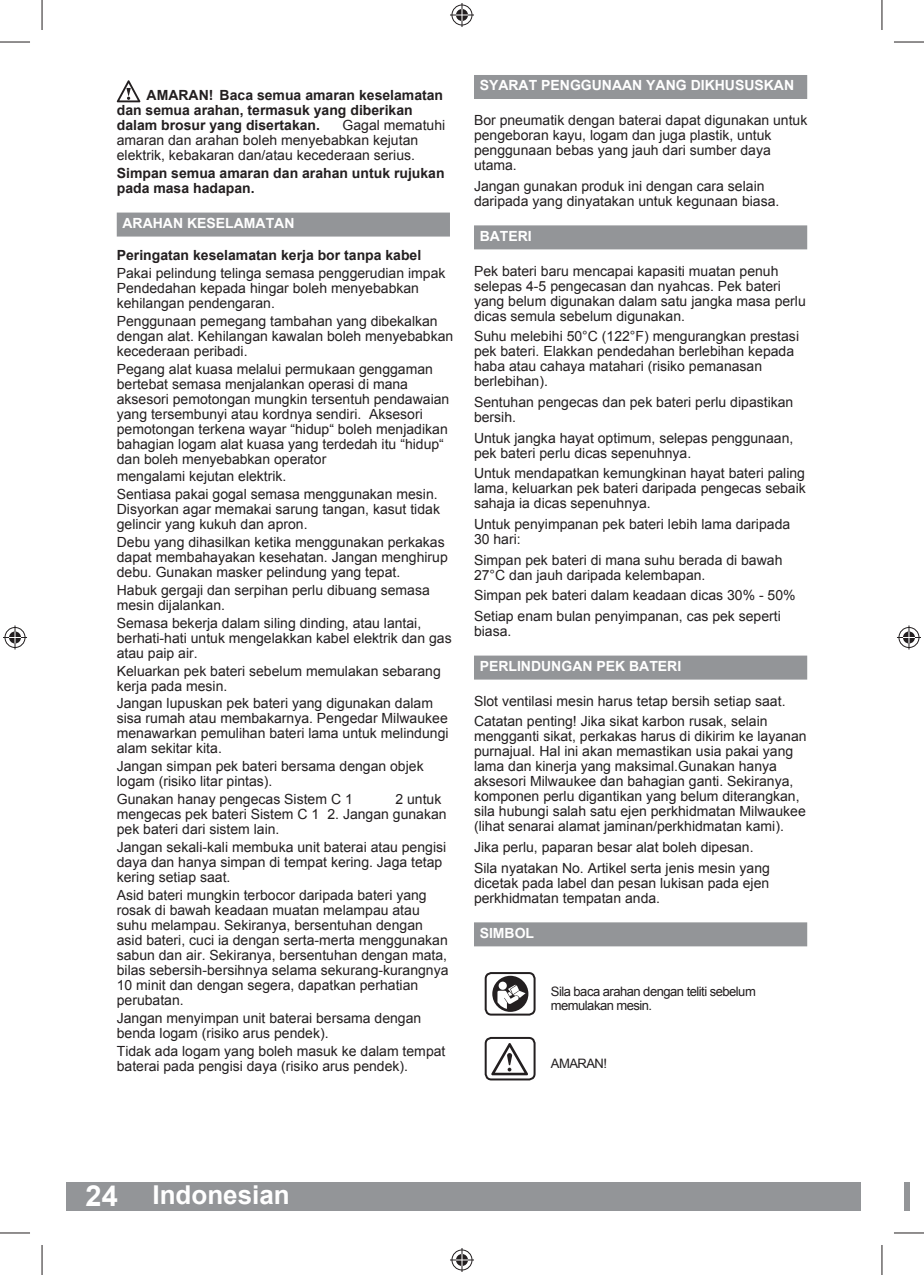
<style>
.page{position:relative;width:924px;height:1275px;background:#fff}
.page>*{position:absolute;margin:0;border:0;box-sizing:border-box;transform-origin:0 0}
.t1{font:700 26px "Arial";color:#fff}
.t2{font:14px/15px "Arial";color:#231f20}
.t3{font:700 14px/15px "Arial";color:#231f20}
.t4{font:700 14px "Arial";color:#fff}
.t5{font:13px/14px "Arial";letter-spacing:-.04em;color:#231f20}
.s1{font-size:29px}
</style>
<div class="page">
<div style="left:66px;top:1182px;width:794px;height:28px;background:#939598"></div>
<div style="left:904px;top:1182px;width:5px;height:28px;background:#939598"></div>
<div style="left:117px;top:212px;width:333px;height:24px;background:#939598"></div>
<svg style="left:117px;top:80px;width:23px;height:22px"></svg>
<div style="left:474px;top:75px;width:332px;height:24px;background:#939598"></div>
<div style="left:474px;top:225px;width:332px;height:24px;background:#939598"></div>
<div style="left:474px;top:655px;width:332px;height:24px;background:#939598"></div>
<div style="left:474px;top:922px;width:332px;height:24px;background:#939598"></div>
<svg style="left:492px;top:975px;width:36px;height:37px"></svg>
<svg style="left:498px;top:981px;width:8px;height:8px"></svg>
<svg style="left:497px;top:984px;width:28px;height:25px"></svg>
<div style="left:484px;top:972px;width:51px;height:43px;border:2px solid #231f20;border-radius:6px"></div>
<svg style="left:491px;top:1043px;width:37px;height:32px"></svg>
<div style="left:484px;top:1037px;width:51px;height:43px;border:2px solid #231f20;border-radius:6px"></div>
<hr style="left:0;top:42px;width:30px;height:1px;background:#231f20">
<hr style="left:893px;top:42px;width:30px;height:1px;background:#231f20">
<hr style="left:0;top:1232px;width:30px;height:1px;background:#231f20">
<hr style="left:893px;top:1232px;width:30px;height:1px;background:#231f20">
<hr style="left:42px;top:0;width:1px;height:30px;background:#231f20">
<hr style="left:42px;top:1245px;width:1px;height:30px;background:#231f20">
<hr style="left:881px;top:0;width:1px;height:30px;background:#231f20">
<hr style="left:881px;top:1245px;width:1px;height:30px;background:#231f20">
<svg style="left:450px;top:3px;width:24px;height:24px"></svg>
<svg style="left:450px;top:1248px;width:24px;height:24px"></svg>
<svg style="left:3px;top:625px;width:24px;height:24px"></svg>
<svg style="left:897px;top:625px;width:23px;height:24px"></svg>
<p class="t3" style="left:117px;top:88px;width:328px;text-indent:30px">AMARAN! Baca semua amaran keselamatan dan semua arahan, termasuk yang diberikan dalam brosur yang disertakan.</p>
<p class="t2" style="left:117px;top:118px;width:330px;text-indent:226px">Gagal mematuhi amaran dan arahan boleh menyebabkan kejutan elektrik, kebakaran dan/atau kecederaan serius.</p>
<p class="t3" style="left:117px;top:166px;width:329px">Simpan semua amaran dan arahan untuk rujukan pada masa hadapan.</p>
<p class="t4" style="left:122px;top:214px;width:173px">ARAHAN KESELAMATAN</p>
<p class="t3" style="left:117px;top:248px;width:306px">Peringatan keselamatan kerja bor tanpa kabel</p>
<p class="t2" style="left:117px;top:266px;width:330px">Pakai pelindung telinga semasa penggerudian impak<br>Pendedahan kepada hingar boleh menyebabkan kehilangan pendengaran.</p>
<p class="t2" style="left:117px;top:313px;width:338px">Penggunaan pemegang tambahan yang dibekalkan dengan alat. Kehilangan kawalan boleh menyebabkan kecederaan peribadi.</p>
<p class="t2" style="left:117px;top:361px;width:334px">Pegang alat kuasa melalui permukaan genggaman bertebat semasa menjalankan operasi di mana aksesori pemotongan mungkin tersentuh pendawaian yang tersembunyi atau kordnya sendiri. Aksesori pemotongan terkena wayar “hidup“ boleh menjadikan bahagian logam alat kuasa yang terdedah itu “hidup“ dan boleh menyebabkan operator</p>
<p class="t2" style="left:117px;top:468px;width:322px;line-height:17.8px">mengalami kejutan elektrik.<br>Sentiasa pakai gogal semasa menggunakan mesin.</p>
<p class="t2" style="left:117px;top:502px;width:324px">Disyorkan agar memakai sarung tangan, kasut tidak gelincir yang kukuh dan apron.</p>
<p class="t2" style="left:117px;top:535px;width:332px">Debu yang dihasilkan ketika menggunakan perkakas dapat membahayakan kesehatan. Jangan menghirup debu. Gunakan masker pelindung yang tepat.</p>
<p class="t2" style="left:117px;top:582px;width:314px">Habuk gergaji dan serpihan perlu dibuang semasa mesin dijalankan.</p>
<p class="t2" style="left:117px;top:615px;width:336px">Semasa bekerja dalam siling dinding, atau lantai, berhati-hati untuk mengelakkan kabel elektrik dan gas atau paip air.</p>
<p class="t2" style="left:117px;top:663px;width:325px">Keluarkan pek bateri sebelum memulakan sebarang kerja pada mesin.</p>
<p class="t2" style="left:117px;top:696px;width:333px">Jangan lupuskan pek bateri yang digunakan dalam sisa rumah atau membakarnya. Pengedar Milwaukee menawarkan pemulihan bateri lama untuk melindungi alam sekitar kita.</p>
<p class="t2" style="left:117px;top:759px;width:308px">Jangan simpan pek bateri bersama dengan objek logam (risiko litar pintas).</p>
<p class="t2" style="left:117px;top:792px;width:237px">Gunakan hanay pengecas Sistem C 1</p>
<p class="t2" style="left:117px;top:792px;width:331px;text-indent:278px">2 untuk mengecas pek bateri Sistem C 1 2. Jangan gunakan pek bateri dari sistem lain.</p>
<p class="t2" style="left:117px;top:839px;width:331px">Jangan sekali-kali membuka unit baterai atau pengisi daya dan hanya simpan di tempat kering. Jaga tetap kering setiap saat.</p>
<p class="t2" style="left:117px;top:887px;width:333px">Asid bateri mungkin terbocor daripada bateri yang rosak di bawah keadaan muatan melampau atau suhu melampau. Sekiranya, bersentuhan dengan asid bateri, cuci ia dengan serta-merta menggunakan sabun dan air. Sekiranya, bersentuhan dengan mata, bilas sebersih-bersihnya selama sekurang-kurangnya 10 minit dan dengan segera, dapatkan perhatian perubatan.</p>
<p class="t2" style="left:117px;top:1010px;width:306px">Jangan menyimpan unit baterai bersama dengan benda logam (risiko arus pendek).</p>
<p class="t2" style="left:117px;top:1043px;width:330px">Tidak ada logam yang boleh masuk ke dalam tempat baterai pada pengisi daya (risiko arus pendek).</p>
<p class="t4" style="left:479px;top:76px;width:316px">SYARAT PENGGUNAAN YANG DIKHUSUSKAN</p>
<p class="t2" style="left:474px;top:113px;width:335px">Bor pneumatik dengan baterai dapat digunakan untuk pengeboran kayu, logam dan juga plastik, untuk penggunaan bebas yang jauh dari sumber daya utama.</p>
<p class="t2" style="left:474px;top:179px;width:307px">Jangan gunakan produk ini dengan cara selain daripada yang dinyatakan untuk kegunaan biasa.</p>
<p class="t4" style="left:479px;top:227px;width:54px">BATERI</p>
<p class="t2" style="left:474px;top:263px;width:333px">Pek bateri baru mencapai kapasiti muatan penuh selepas 4-5 pengecasan dan nyahcas. Pek bateri yang belum digunakan dalam satu jangka masa perlu dicas semula sebelum digunakan.</p>
<p class="t2" style="left:474px;top:329px;width:326px">Suhu melebihi 50°C (122°F) mengurangkan prestasi pek bateri. Elakkan pendedahan berlebihan kepada haba atau cahaya matahari (risiko pemanasan berlebihan).</p>
<p class="t2" style="left:474px;top:395px;width:321px">Sentuhan pengecas dan pek bateri perlu dipastikan bersih.</p>
<p class="t2" style="left:474px;top:430px;width:321px">Untuk jangka hayat optimum, selepas penggunaan, pek bateri perlu dicas sepenuhnya.</p>
<p class="t2" style="left:474px;top:466px;width:333px;text-align:justify">Untuk mendapatkan kemungkinan hayat bateri paling lama, keluarkan pek bateri daripada pengecas sebaik sahaja ia dicas sepenuhnya.</p>
<p class="t2" style="left:474px;top:517px;width:317px">Untuk penyimpanan pek bateri lebih lama daripada<br>30 hari:</p>
<p class="t2" style="left:474px;top:552px;width:310px">Simpan pek bateri di mana suhu berada di bawah<br>27°C dan jauh daripada kelembapan.</p>
<p class="t2" style="left:474px;top:585px;width:323px;line-height:20.6px">Simpan pek bateri dalam keadaan dicas 30% - 50%<br>Setiap enam bulan penyimpanan, cas pek seperti</p>
<p class="t2" style="left:474px;top:624px;width:39px">biasa.</p>
<p class="t4" style="left:479px;top:656px;width:203px">PERLINDUNGAN PEK BATERI</p>
<p class="t2" style="left:474px;top:690px;width:313px;line-height:20.6px">Slot ventilasi mesin harus tetap bersih setiap saat.<br>Catatan penting! Jika sikat karbon rusak, selain</p>
<p class="t2" style="left:474px;top:729px;width:334px">mengganti sikat, perkakas harus di dikirim ke layanan purnajual. Hal ini akan memastikan usia pakai yang lama dan kinerja yang maksimal.Gunakan hanya aksesori Milwaukee dan bahagian ganti. Sekiranya, komponen perlu digantikan yang belum diterangkan, sila hubungi salah satu ejen perkhidmatan Milwaukee (lihat senarai alamat jaminan/perkhidmatan kami).</p>
<p class="t2" style="left:474px;top:837px;width:297px;line-height:20.6px">Jika perlu, paparan besar alat boleh dipesan.<br>Sila nyatakan No. Artikel serta jenis mesin yang</p>
<p class="t2" style="left:474px;top:875px;width:296px">dicetak pada label dan pesan lukisan pada ejen perkhidmatan tempatan anda.</p>
<p class="t4" style="left:479px;top:923px;width:56px">SIMBOL</p>
<p class="t5" style="left:550px;top:984px;width:206px">Sila baca arahan dengan teliti sebelum memulakan mesin.</p>
<p class="t5" style="left:550px;top:1056px;width:58px">AMARAN!</p>
<h1 class="t1" style="left:85px;top:1177px;width:206px"><span class="s1">24</span> Indonesian</h1>
</div>
